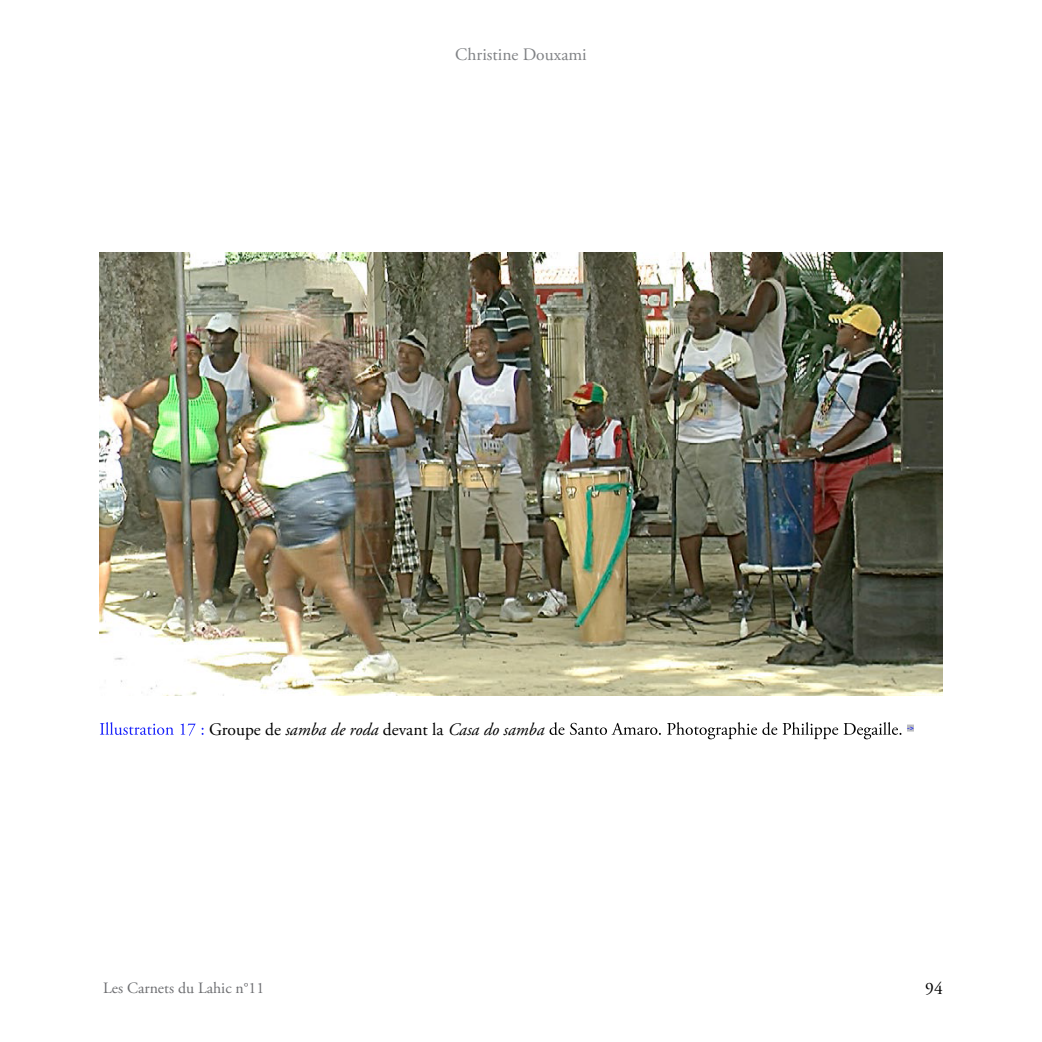
<style>
.page{position:relative;width:1042px;height:1042px;background:#fff}
.page>*{position:absolute;margin:0;border:0;box-sizing:border-box;transform-origin:0 0}
.t1{font:italic 17.5px "Adobe Garamond Pro";color:#000}
.t2{font:17.5px "Adobe Garamond Pro";color:#808285}
.t3{font:17.5px "Adobe Garamond Pro";color:#000}
.t4{font:15.75px "Adobe Garamond Pro";color:#6d6e71}
.t5{font:700 8.22px "Adobe Garamond Pro";color:#1922fb}
.s1{font-style:normal}
</style>
<div class="page">
<img style="left:99px;top:253px;width:844px;height:443px">
<div style="left:907px;top:724px;width:7px;height:7px;background:#bcbec0"></div>
<svg style="left:100px;top:722px;width:104px;height:14px"></svg>
<svg style="left:549px;top:722px;width:352px;height:17px"></svg>
<p class="t2" style="left:455px;top:44px;width:133px">Christine Douxami</p>
<p class="t1" style="left:209px;top:718px;width:337px"><span class="s1">Groupe de</span> samba de roda <span class="s1">devant la</span> Casa do samba</p>
<p class="t5" style="left:907px;top:722px;width:8px">-&gt;</p>
<p class="t4" style="left:103px;top:978px;width:163px">Les Carnets du Lahic n°11</p>
<p class="t3" style="left:925px;top:978px;width:19px">94</p>
</div>
